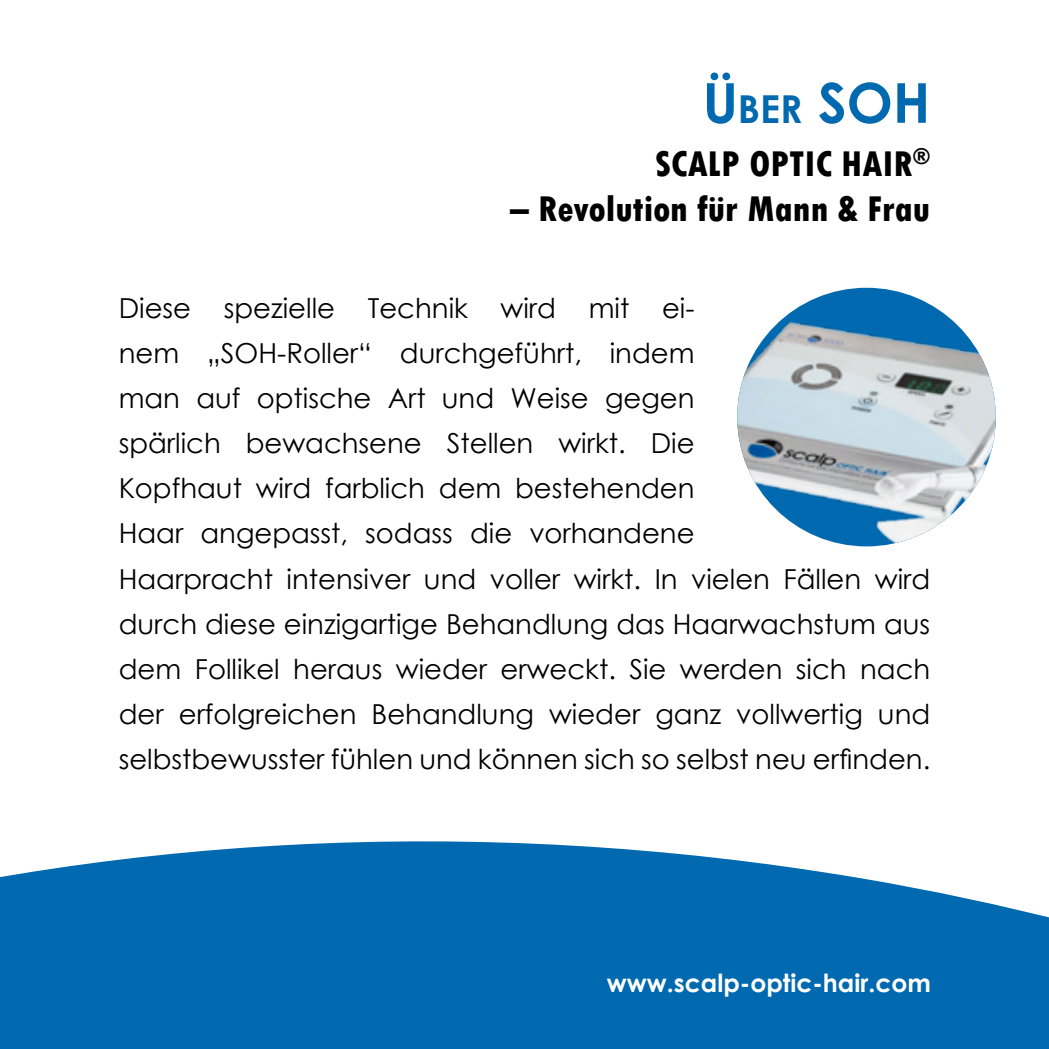
<style>
.page{position:relative;width:1049px;height:1049px;background:#fff}
.page>*{position:absolute;margin:0;border:0;box-sizing:border-box;transform-origin:0 0}
.t1{font:700 55px "Century Gothic";color:#0069af}
.t2{font:800 condensed 37.5px "Tw Cen";color:#000}
.t3{font:27.5px/45px "Century Gothic";color:#000;text-align:justify}
.t4{font:700 25px "Century Gothic";color:#fff}
.s1{font-size:38.5px}
</style>
<div class="page">
<svg style="left:0;top:841px;width:1049px;height:208px;background:#1877b6"></svg>
<div style="left:737px;top:288px;width:259px;height:258px;background:#0069af;border-radius:50%"></div>
<img style="left:737px;top:321px;width:259px;height:225px">
<h1 class="t1" style="left:703px;top:61px;width:229px">Ü<span class="s1">ber</span> SOH</h1>
<h2 class="t2" style="left:655px;top:142px;width:277px">SCALP OPTIC HAIR<sup>®</sup></h2>
<h2 class="t2" style="left:510px;top:187px;width:421px">– Revolution für Mann &amp; Frau</h2>
<p class="t3" style="left:119px;top:285px;width:577px">Diese spezielle Technik wird mit ei&shy;nem „SOH-Roller“ durchgeführt, indem man auf optische Art und Weise gegen spärlich bewachsene Stellen wirkt. Die Kopfhaut wird farblich dem bestehenden Haar angepasst, sodass die vorhandene</p>
<p class="t3" style="left:119px;top:556px;width:813px">Haarpracht intensiver und voller wirkt. In vielen Fällen wird durch diese einzigartige Behandlung das Haarwachstum aus dem Follikel heraus wieder erweckt. Sie werden sich nach der erfolgreichen Behandlung wieder ganz vollwertig und selbstbewusster fühlen und können sich so selbst neu erfinden.</p>
<p class="t4" style="left:607px;top:964px;width:326px">www.scalp-optic-hair.com</p>
</div>
